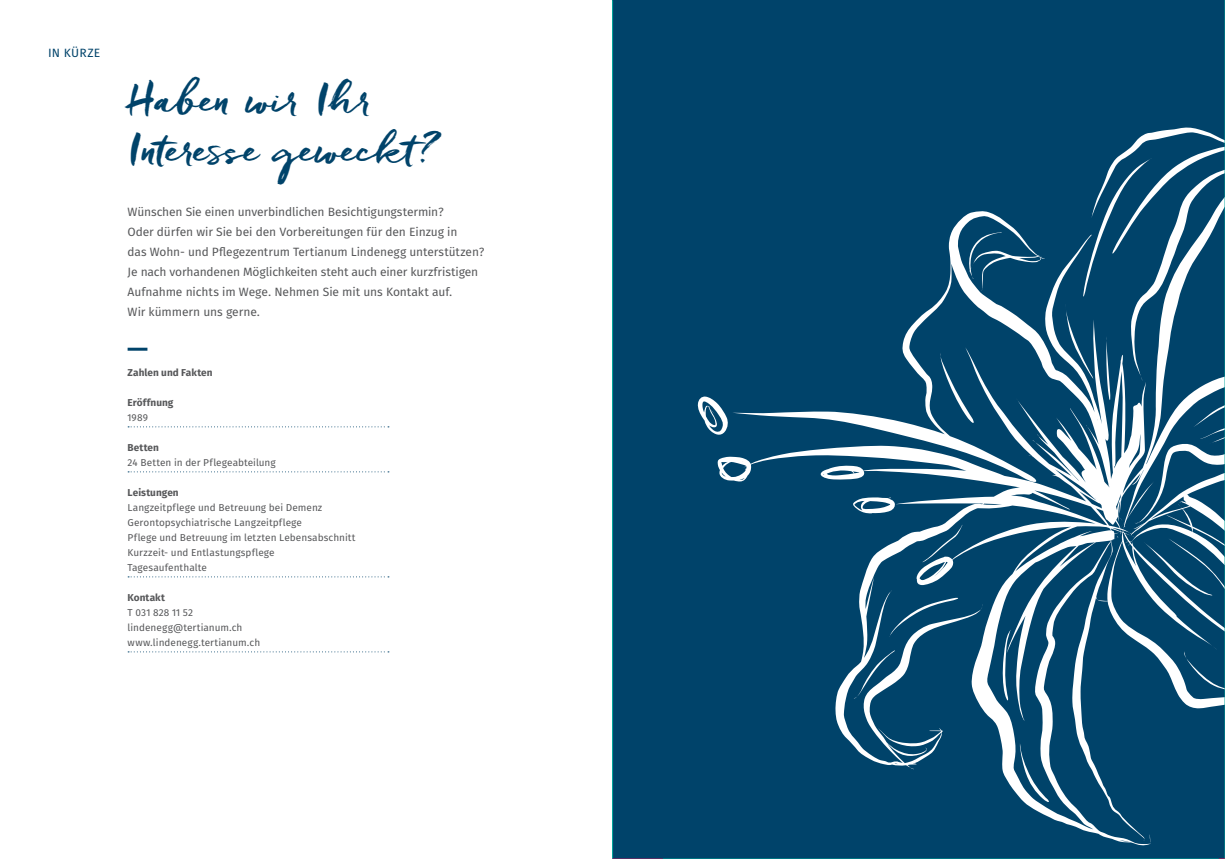
<style>
.page{position:relative;width:1225px;height:859px;background:#fff}
.page>*{position:absolute;margin:0;border:0;box-sizing:border-box;transform-origin:0 0}
.t1{font:42px/50px "Freeland";letter-spacing:.005em;color:#00436a}
.t2{font:12px/20px "Fira Sans OT";letter-spacing:-.01em;color:#57585a}
.t3{font:12px "Fira Sans OT";letter-spacing:.01em;color:#00436a}
.t4{font:10px/15px "Fira Sans OT";letter-spacing:.005em;color:#57585a}
.t5{font:700 10px "Fira Sans OT";letter-spacing:.005em;color:#57585a}
</style>
<div class="page">
<svg style="left:128px;top:426px;width:261px;height:1px"></svg>
<svg style="left:128px;top:471px;width:261px;height:1px"></svg>
<svg style="left:128px;top:576px;width:261px;height:1px"></svg>
<svg style="left:128px;top:651px;width:261px;height:1px"></svg>
<hr style="left:128px;top:348px;width:19px;height:3px;background:#00436a">
<div style="left:612px;top:0;width:613px;height:859px;background:#00436a"></div>
<svg style="left:698px;top:396px;width:19px;height:39px"></svg>
<svg style="left:717px;top:211px;width:348px;height:613px"></svg>
<hr style="left:612px;top:0;width:1px;height:859px;background:#00a99d">
<hr style="left:663px;top:858px;width:555px;height:1px;background:#00a99d">
<hr style="left:612px;top:858px;width:51px;height:1px;background:#ee1059">
<hr style="left:792px;top:858px;width:253px;height:1px;background:#ee1059">
<svg style="left:1065px;top:0;width:160px;height:859px"></svg>
<p class="t3" style="left:48px;top:44px;width:53px">IN KÜRZE</p>
<h1 class="t1" style="left:128px;top:71px;width:313px">Haben wir Ihr<br>Interesse geweckt?</h1>
<p class="t2" style="left:128px;top:202px;width:359px">Wünschen Sie einen unverbindlichen Besichtigungstermin?<br>Oder dürfen wir Sie bei den Vorbereitungen für den Einzug in<br>das Wohn- und Pflegezentrum Tertianum Lindenegg unterstützen?<br>Je nach vorhandenen Möglichkeiten steht auch einer kurzfristigen Aufnahme nichts im Wege. Nehmen Sie mit uns Kontakt auf.<br>Wir kümmern uns gerne.</p>
<p class="t5" style="left:128px;top:365px;width:87px">Zahlen und Fakten</p>
<p class="t5" style="left:128px;top:395px;width:47px">Eröffnung</p>
<p class="t4" style="left:128px;top:410px;width:22px">1989</p>
<p class="t5" style="left:128px;top:440px;width:33px">Betten</p>
<p class="t4" style="left:128px;top:455px;width:150px">24 Betten in der Pflegeabteilung</p>
<p class="t5" style="left:128px;top:485px;width:53px">Leistungen</p>
<p class="t4" style="left:128px;top:500px;width:229px">Langzeitpflege und Betreuung bei Demenz Gerontopsychiatrische Langzeitpflege<br>Pflege und Betreuung im letzten Lebensabschnitt Kurzzeit- und Entlastungspflege Tagesaufenthalte</p>
<p class="t5" style="left:128px;top:590px;width:39px">Kontakt</p>
<p class="t4" style="left:128px;top:605px;width:134px">T 031 828 11 52 lindenegg@tertianum.ch www.lindenegg.tertianum.ch</p>
</div>
